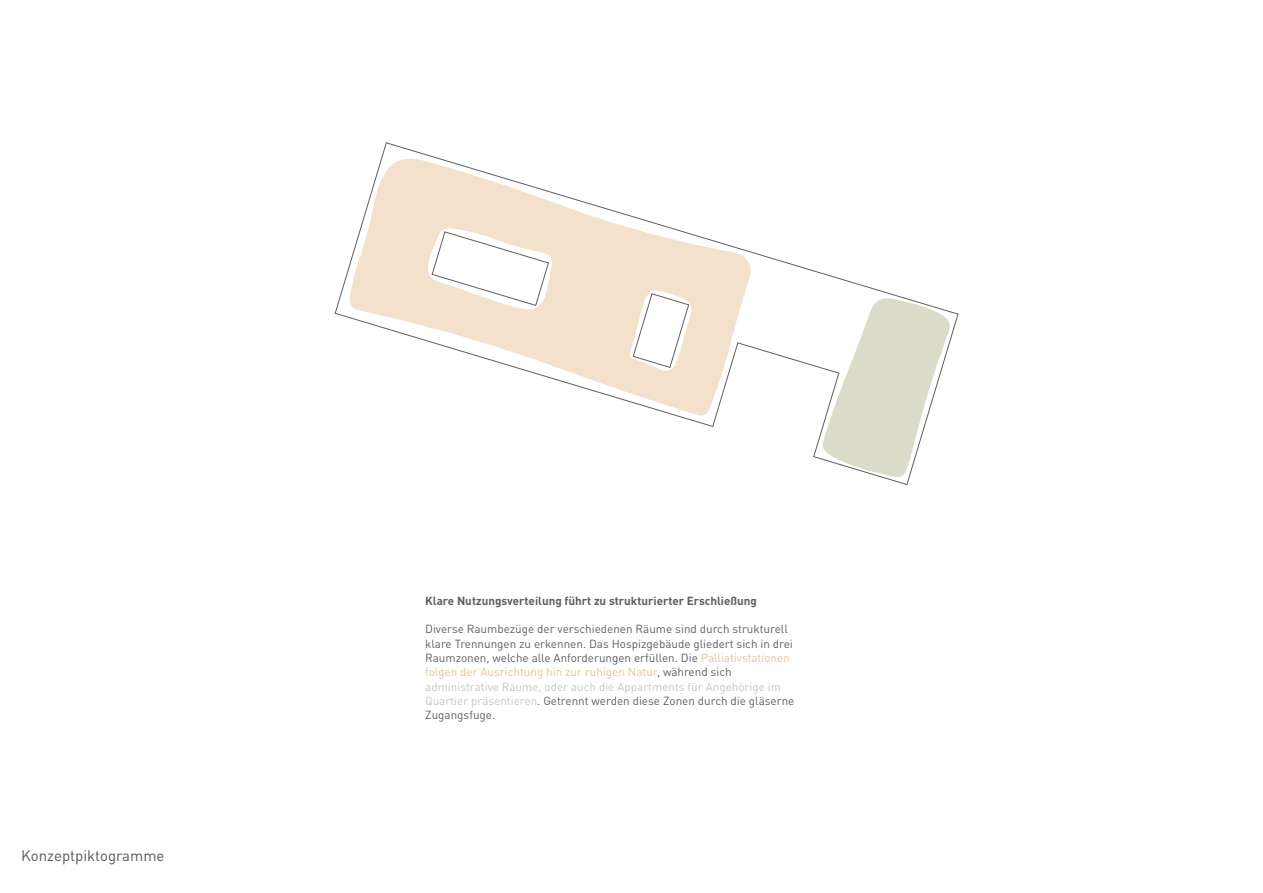
<style>
.page{position:relative;width:1263px;height:893px;background:#fff}
.page>*{position:absolute;margin:0;border:0;box-sizing:border-box;transform-origin:0 0}
.t1{font:15px "DIN Pro";color:#575756}
.t2{font:11.7px/14.4px "DIN Pro";color:#5f5f5f}
.t3{font:700 11.7px "DIN Pro";color:#5f5f5f}
.s1{color:#e6c299}
.s2{color:#bfcbbd}
</style>
<div class="page">
<svg style="left:334px;top:142px;width:625px;height:343px"></svg>
<svg style="left:350px;top:159px;width:401px;height:256px"></svg>
<p class="t1" style="left:21px;top:844px;width:145px">Konzeptpiktogramme</p>
<p class="t3" style="left:425px;top:596px;width:333px">Klare Nutzungsverteilung führt zu strukturierter Erschließung</p>
<p class="t2" style="left:425px;top:623px;width:371px">Diverse Raumbezüge der verschiedenen Räume sind durch strukturell klare Trennungen zu erkennen. Das Hospizgebäude gliedert sich in drei Raumzonen, welche alle Anforderungen erfüllen. Die <span class="s1">Palliativstationen folgen der Ausrichtung hin zur ruhigen Natur</span>, während sich <span class="s2">administrative Räume, oder auch die Appartments für Angehörige im Quartier präsentieren</span>. Getrennt werden diese Zonen durch die gläserne Zugangsfuge.</p>
</div>
